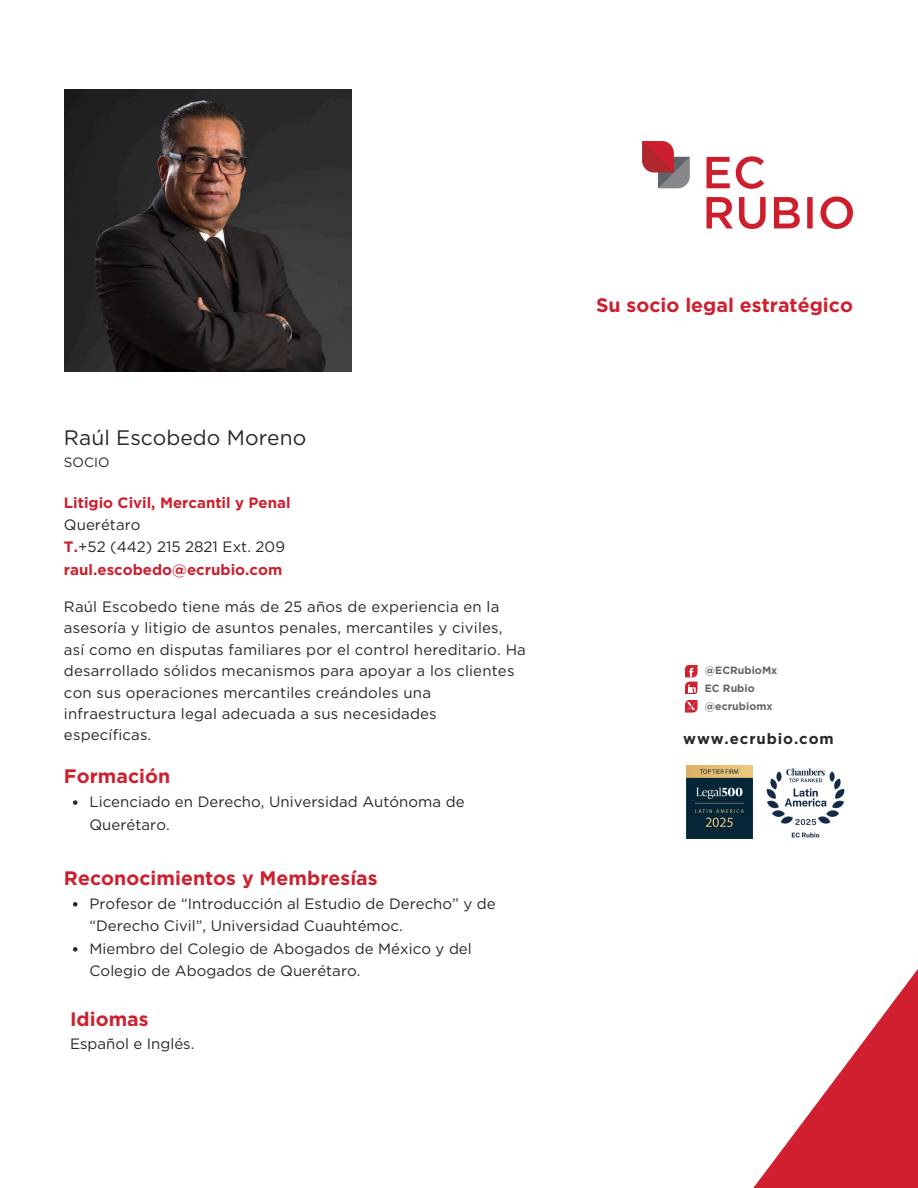
<style>
.page{position:relative;width:918px;height:1188px;background:#fff}
.page>*{position:absolute;margin:0;border:0;box-sizing:border-box;transform-origin:0 0}
.t1{font:21px "Gotham";color:#282827}
.t2{font:700 19.5px "Gotham";color:#cd202f}
.t3{font:15px/21.3px "Gotham";letter-spacing:.01em;color:#282827}
.t4{font:700 15px "Gotham";color:#cd202f}
.t5{font:700 15px "Gotham";letter-spacing:.06em;color:#282827}
.t6{font:13.5px "Gotham";color:#282827}
.t7{font:700 10.65px/17.7px "Gotham";letter-spacing:.005em;color:#63656a}
.s1{font-weight:700;color:#cd202f}
</style>
<div class="page">
<svg style="left:753px;top:969px;width:165px;height:219px"></svg>
<img style="left:642px;top:142px;width:211px;height:86px">
<svg style="left:73px;top:800px;width:4px;height:5px"></svg>
<svg style="left:73px;top:902px;width:4px;height:5px"></svg>
<svg style="left:73px;top:947px;width:4px;height:5px"></svg>
<img style="left:64px;top:90px;width:288px;height:281px">
<img style="left:686px;top:765px;width:67px;height:74px">
<img style="left:766px;top:768px;width:79px;height:70px">
<svg style="left:685px;top:665px;width:13px;height:29px"></svg>
<svg style="left:685px;top:700px;width:13px;height:13px"></svg>
<h3 class="t1" style="left:64px;top:425px;width:244px">Raúl Escobedo Moreno</h3>
<h3 class="t6" style="left:64px;top:454px;width:47px">SOCIO</h3>
<p class="t4" style="left:64px;top:493px;width:228px">Litigio Civil, Mercantil y Penal</p>
<h4 class="t3" style="left:64px;top:514px;width:223px">Querétaro<br><span class="s1">T.</span>+52 (442) 215 2821 Ext. 209</h4>
<p class="t4" style="left:64px;top:561px;width:220px">raul.escobedo@ecrubio.com</p>
<h2 class="t3" style="left:64px;top:596px;width:463px">Raúl Escobedo tiene más de 25 años de experiencia en la asesoría y litigio de asuntos penales, mercantiles y civiles, así como en disputas familiares por el control hereditario. Ha desarrollado sólidos mecanismos para apoyar a los clientes con sus operaciones mercantiles creándoles una infraestructura legal adecuada a sus necesidades específicas.</h2>
<h3 class="t2" style="left:64px;top:765px;width:108px">Formación</h3>
<h4 class="t3" style="left:89px;top:790px;width:377px;line-height:22.5px">Licenciado en Derecho, Universidad Autónoma de<br>Querétaro.</h4>
<h1 class="t2" style="left:64px;top:866px;width:315px">Reconocimientos y Membresías</h1>
<p class="t3" style="left:89px;top:892px;width:408px;line-height:22.5px">Profesor de “Introducción al Estudio de Derecho” y de “Derecho Civil”, Universidad Cuauhtémoc.</p>
<h1 class="t3" style="left:89px;top:937px;width:384px;line-height:22.5px">Miembro del Colegio de Abogados de México y del<br>Colegio de Abogados de Querétaro.</h1>
<p class="t2" style="left:70px;top:1008px;width:80px">Idiomas</p>
<p class="t3" style="left:70px;top:1033px;width:126px">Español e Inglés.</p>
<p class="t2" style="left:596px;top:293px;width:258px">Su socio legal estratégico</p>
<h4 class="t7" style="left:705px;top:662px;width:74px">@ECRubioMx</h4>
<p class="t7" style="left:705px;top:679px;width:69px">EC Rubio @ecrubiomx</p>
<p class="t5" style="left:683px;top:729px;width:152px">www.ecrubio.com</p>
</div>
